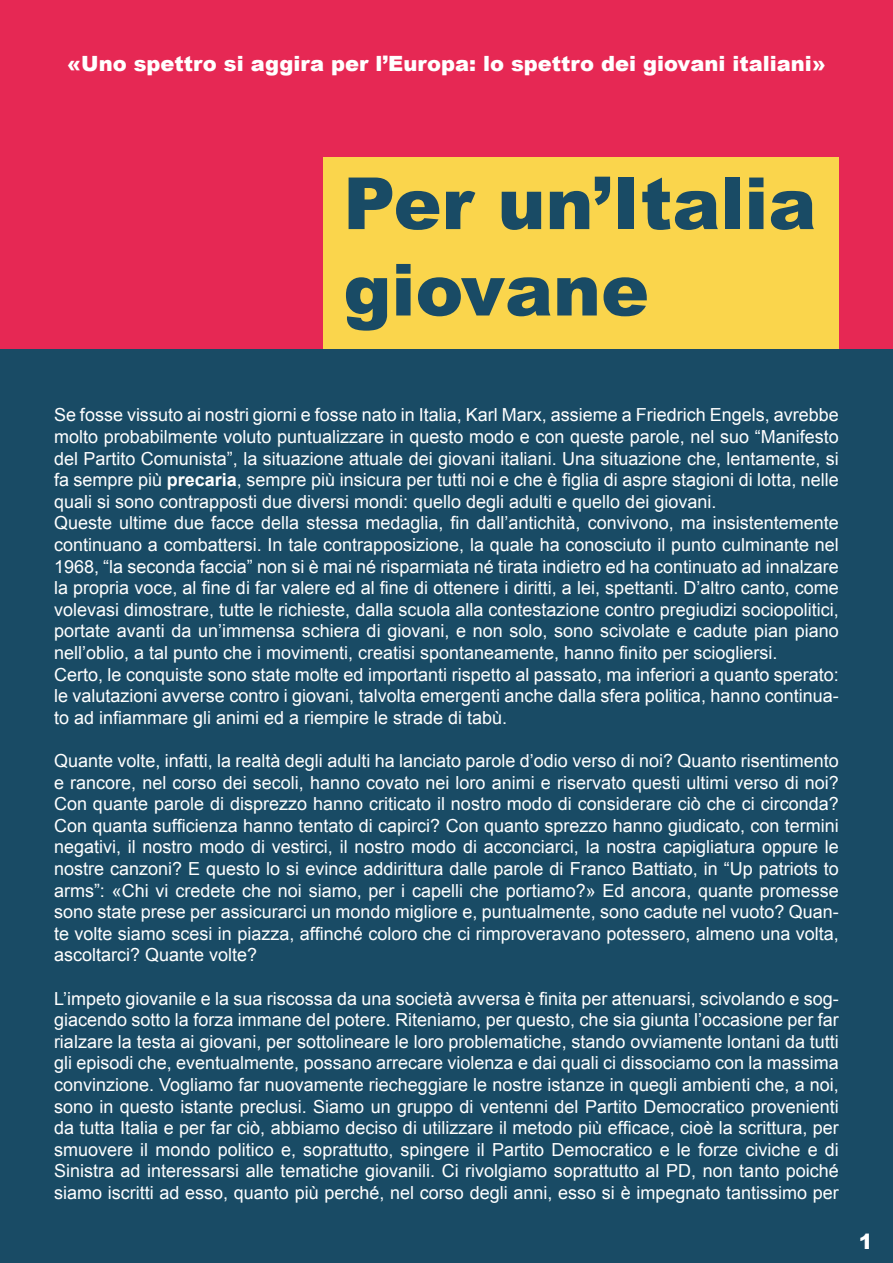
<style>
.page{position:relative;width:893px;height:1263px;background:#fff}
.page>*{position:absolute;margin:0;border:0;box-sizing:border-box;transform-origin:0 0}
.t1{font:900 72px/86.4px "Arial";color:#194b65}
.t2{font:900 21px "Arial";color:#fff}
.t3{font:18px/21.6px "Arial";color:#fff;text-align:justify}
.s1{font-weight:700}
</style>
<div class="page">
<div style="left:0;top:293px;width:893px;height:970px;background:#194b65"></div>
<div style="left:0;top:0;width:893px;height:349px;background:#e62854"></div>
<div style="left:323px;top:157px;width:516px;height:192px;background:#fad54c"></div>
<p class="t2" style="left:67px;top:49px;width:760px">«Uno spettro si aggira per l’Europa: lo spettro dei giovani italiani»</p>
<h1 class="t1" style="left:343px;top:158px;width:474px">Per un’Italia giovane</h1>
<p class="t3" style="left:54px;top:404px;width:786px;text-align:left">Se fosse vissuto ai nostri giorni e fosse nato in Italia, Karl Marx, assieme a Friedrich Engels, avrebbe molto probabilmente voluto puntualizzare in questo modo e con queste parole, nel suo “Manifesto del Partito Comunista”, la situazione attuale dei giovani italiani. Una situazione che, lentamente, si fa sempre più <span class="s1">precaria</span>, sempre più insicura per tutti noi e che è figlia di aspre stagioni di lotta, nelle quali si sono contrapposti due diversi mondi: quello degli adulti e quello dei giovani.<br>Queste ultime due facce della stessa medaglia, fin dall’antichità, convivono, ma insistentemente continuano a combattersi. In tale contrapposizione, la quale ha conosciuto il punto culminante nel 1968, “la seconda faccia” non si è mai né risparmiata né tirata indietro ed ha continuato ad innalzare la propria voce, al fine di far valere ed al fine di ottenere i diritti, a lei, spettanti. D’altro canto, come volevasi dimostrare, tutte le richieste, dalla scuola alla contestazione contro pregiudizi sociopolitici, portate avanti da un’immensa schiera di giovani, e non solo, sono scivolate e cadute pian piano nell’oblio, a tal punto che i movimenti, creatisi spontaneamente, hanno finito per sciogliersi.<br>Certo, le conquiste sono state molte ed importanti rispetto al passato, ma inferiori a quanto sperato: le valutazioni avverse contro i giovani, talvolta emergenti anche dalla sfera politica, hanno continua&shy;to ad infiammare gli animi ed a riempire le strade di tabù.</p>
<p class="t3" style="left:54px;top:750px;width:786px">Quante volte, infatti, la realtà degli adulti ha lanciato parole d’odio verso di noi? Quanto risentimento e rancore, nel corso dei secoli, hanno covato nei loro animi e riservato questi ultimi verso di noi?<br>Con quante parole di disprezzo hanno criticato il nostro modo di considerare ciò che ci circonda?<br>Con quanta sufficienza hanno tentato di capirci? Con quanto sprezzo hanno giudicato, con termini negativi, il nostro modo di vestirci, il nostro modo di acconciarci, la nostra capigliatura oppure le nostre canzoni? E questo lo si evince addirittura dalle parole di Franco Battiato, in “Up patriots to arms”: «Chi vi credete che noi siamo, per i capelli che portiamo?» Ed ancora, quante promesse sono state prese per assicurarci un mondo migliore e, puntualmente, sono cadute nel vuoto? Quan&shy;te volte siamo scesi in piazza, affinché coloro che ci rimproveravano potessero, almeno una volta, ascoltarci? Quante volte?</p>
<p class="t3" style="left:54px;top:988px;width:786px">L’impeto giovanile e la sua riscossa da una società avversa è finita per attenuarsi, scivolando e sog&shy;giacendo sotto la forza immane del potere. Riteniamo, per questo, che sia giunta l’occasione per far rialzare la testa ai giovani, per sottolineare le loro problematiche, stando ovviamente lontani da tutti gli episodi che, eventualmente, possano arrecare violenza e dai quali ci dissociamo con la massima convinzione. Vogliamo far nuovamente riecheggiare le nostre istanze in quegli ambienti che, a noi, sono in questo istante preclusi. Siamo un gruppo di ventenni del Partito Democratico provenienti da tutta Italia e per far ciò, abbiamo deciso di utilizzare il metodo più efficace, cioè la scrittura, per smuovere il mondo politico e, soprattutto, spingere il Partito Democratico e le forze civiche e di Sinistra ad interessarsi alle tematiche giovanili. Ci rivolgiamo soprattutto al PD, non tanto poiché siamo iscritti ad esso, quanto più perché, nel corso degli anni, esso si è impegnato tantissimo per</p>
<p class="t2" style="left:859px;top:1226px;width:16px">1</p>
</div>
